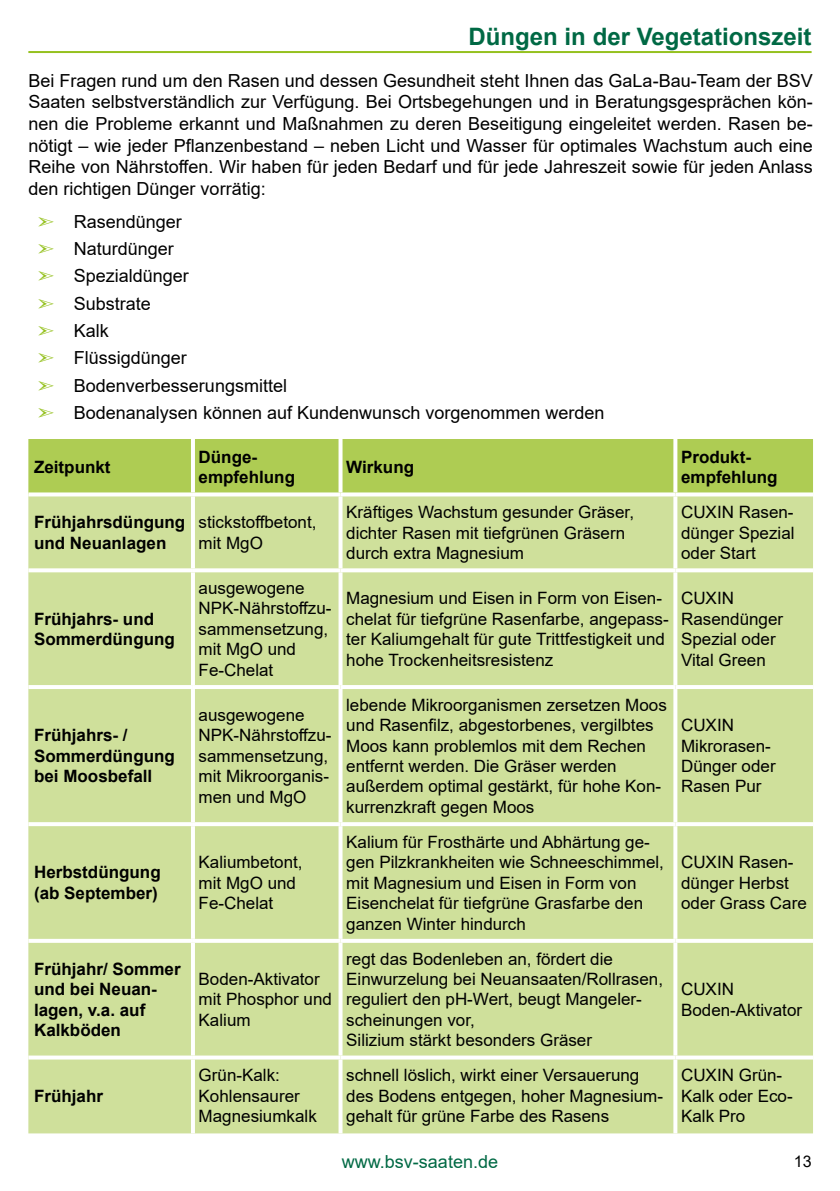
<style>
.page{position:relative;width:840px;height:1191px;background:#fff}
.page>*{position:absolute;margin:0;border:0;box-sizing:border-box;transform-origin:0 0}
.t1{font:700 24px "Arial";color:#006944}
.t2{font:18px/27.2px "Arial";color:#000;text-align:justify}
.t3{font:18px "Arial";color:#006944}
.t4{font:17px/20.4px "Arial";color:#000}
.t5{font:700 17px/20.4px "Arial";color:#000}
.t6{font:16px "Arial";color:#000}
.s1{font-family:"Arial Unicode MS";color:#95c11f}
</style>
<div class="page">
<hr style="left:28px;top:51px;width:783px;height:2px;background:#95c11f">
<div style="left:28px;top:439px;width:784px;height:53px;background:#aecc53"></div>
<div style="left:28px;top:496px;width:784px;height:637px;background:#cfe09b"></div>
<hr style="left:191px;top:439px;width:4px;height:53px;background:#fff">
<svg style="left:28px;top:492px;width:165px;height:4px"></svg>
<svg style="left:193px;top:492px;width:147px;height:1px"></svg>
<hr style="left:191px;top:496px;width:4px;height:72px;background:#fff">
<svg style="left:340px;top:492px;width:335px;height:4px"></svg>
<svg style="left:675px;top:492px;width:137px;height:4px"></svg>
<svg style="left:28px;top:568px;width:165px;height:4px"></svg>
<svg style="left:193px;top:568px;width:147px;height:4px"></svg>
<hr style="left:191px;top:572px;width:4px;height:113px;background:#fff">
<svg style="left:340px;top:568px;width:335px;height:4px"></svg>
<svg style="left:675px;top:568px;width:137px;height:4px"></svg>
<hr style="left:28px;top:685px;width:165px;height:4px;background:#fff">
<hr style="left:193px;top:685px;width:147px;height:4px;background:#fff">
<hr style="left:191px;top:689px;width:4px;height:133px;background:#fff">
<hr style="left:340px;top:685px;width:335px;height:4px;background:#fff">
<hr style="left:675px;top:685px;width:137px;height:4px;background:#fff">
<svg style="left:28px;top:822px;width:165px;height:4px"></svg>
<svg style="left:193px;top:822px;width:147px;height:4px"></svg>
<hr style="left:191px;top:826px;width:4px;height:113px;background:#fff">
<svg style="left:340px;top:822px;width:335px;height:4px"></svg>
<svg style="left:675px;top:822px;width:137px;height:4px"></svg>
<svg style="left:28px;top:939px;width:165px;height:4px"></svg>
<svg style="left:193px;top:939px;width:147px;height:4px"></svg>
<hr style="left:191px;top:943px;width:4px;height:112px;background:#fff">
<svg style="left:340px;top:939px;width:335px;height:4px"></svg>
<svg style="left:675px;top:939px;width:137px;height:4px"></svg>
<svg style="left:28px;top:1055px;width:165px;height:4px"></svg>
<svg style="left:193px;top:1055px;width:147px;height:4px"></svg>
<hr style="left:191px;top:1059px;width:4px;height:74px;background:#fff">
<svg style="left:340px;top:1055px;width:335px;height:4px"></svg>
<svg style="left:338px;top:1059px;width:4px;height:74px"></svg>
<svg style="left:675px;top:1055px;width:137px;height:4px"></svg>
<svg style="left:338px;top:439px;width:4px;height:53px"></svg>
<svg style="left:673px;top:439px;width:4px;height:53px"></svg>
<svg style="left:338px;top:496px;width:4px;height:72px"></svg>
<svg style="left:673px;top:496px;width:4px;height:72px"></svg>
<svg style="left:338px;top:572px;width:4px;height:113px"></svg>
<svg style="left:673px;top:572px;width:4px;height:113px"></svg>
<svg style="left:338px;top:689px;width:4px;height:133px"></svg>
<svg style="left:673px;top:689px;width:4px;height:133px"></svg>
<svg style="left:338px;top:826px;width:4px;height:113px"></svg>
<svg style="left:673px;top:826px;width:4px;height:113px"></svg>
<svg style="left:338px;top:943px;width:4px;height:112px"></svg>
<svg style="left:673px;top:943px;width:4px;height:112px"></svg>
<svg style="left:673px;top:1059px;width:4px;height:74px"></svg>
<h1 class="t1" style="left:468px;top:20px;width:344px">Düngen in der Vegetationszeit</h1>
<p class="t2" style="left:28px;top:70px;width:785px;line-height:21.6px">Bei Fragen rund um den Rasen und dessen Gesundheit steht Ihnen das GaLa-Bau-Team der BSV Saaten selbstverständlich zur Verfügung. Bei Ortsbegehungen und in Beratungsgesprächen kön&shy;nen die Probleme erkannt und Maßnahmen zu deren Beseitigung eingeleitet werden. Rasen be&shy;nötigt – wie jeder Pflanzenbestand – neben Licht und Wasser für optimales Wachstum auch eine Reihe von Nährstoffen. Wir haben für jeden Bedarf und für jede Jahreszeit sowie für jeden Anlass den richtigen Dünger vorrätig:</p>
<p class="t2" style="left:38px;top:208px;width:568px;text-align:left"><span class="s1">➣</span> Rasendünger<br><span class="s1">➣</span> Naturdünger<br><span class="s1">➣</span> Spezialdünger<br><span class="s1">➣</span> Substrate<br><span class="s1">➣</span> Kalk<br><span class="s1">➣</span> Flüssigdünger<br><span class="s1">➣</span> Bodenverbesserungsmittel<br><span class="s1">➣</span> Bodenanalysen können auf Kundenwunsch vorgenommen werden</p>
<p class="t5" style="left:34px;top:457px;width:78px">Zeitpunkt</p>
<p class="t5" style="left:198px;top:447px;width:98px">Dünge&shy;empfehlung</p>
<p class="t5" style="left:346px;top:457px;width:69px">Wirkung</p>
<p class="t5" style="left:680px;top:447px;width:98px">Produkt&shy;empfehlung</p>
<p class="t5" style="left:34px;top:512px;width:153px">Frühjahrsdüngung und Neuanlagen</p>
<p class="t4" style="left:198px;top:512px;width:119px">stickstoffbetont, mit MgO</p>
<p class="t4" style="left:346px;top:502px;width:289px">Kräftiges Wachstum gesunder Gräser, dichter Rasen mit tiefgrünen Gräsern durch extra Magnesium</p>
<p class="t4" style="left:680px;top:502px;width:115px;text-align:justify">CUXIN Rasen&shy;dünger Spezial oder Start</p>
<p class="t5" style="left:34px;top:608px;width:142px">Frühjahrs- und<br>Sommerdüngung</p>
<p class="t5" style="left:34px;top:725px;width:142px">Frühjahrs- /<br>Sommerdüngung bei Moosbefall</p>
<p class="t4" style="left:198px;top:578px;width:134px">ausgewogene<br>NPK-Nährstoffzu&shy;sammensetzung, mit MgO und<br>Fe-Chelat</p>
<p class="t4" style="left:346px;top:588px;width:324px">Magnesium und Eisen in Form von Eisen&shy;chelat für tiefgrüne Rasenfarbe, angepass&shy;ter Kaliumgehalt für gute Trittfestigkeit und hohe Trockenheitsresistenz</p>
<p class="t4" style="left:680px;top:588px;width:104px">CUXIN<br>Rasendünger<br>Spezial oder<br>Vital Green</p>
<p class="t4" style="left:198px;top:704px;width:134px">ausgewogene<br>NPK-Nährstoffzu&shy;sammensetzung, mit Mikroorganis&shy;men und MgO</p>
<p class="t4" style="left:346px;top:694px;width:322px">lebende Mikroorganismen zersetzen Moos und Rasenfilz, abgestorbenes, vergilbtes Moos kann problemlos mit dem Rechen entfernt werden. Die Gräser werden außerdem optimal gestärkt, für hohe Kon&shy;kurrenzkraft gegen Moos</p>
<p class="t4" style="left:680px;top:715px;width:96px">CUXIN<br>Mikrorasen-<br>Dünger oder<br>Rasen Pur</p>
<p class="t5" style="left:34px;top:862px;width:128px">Herbstdüngung (ab September)</p>
<p class="t4" style="left:198px;top:852px;width:105px">Kaliumbetont, mit MgO und<br>Fe-Chelat</p>
<p class="t5" style="left:34px;top:958px;width:148px">Frühjahr/ Sommer und bei Neuan&shy;lagen, v.a. auf<br>Kalkböden</p>
<p class="t4" style="left:198px;top:968px;width:135px">Boden-Aktivator mit Phosphor und<br>Kalium</p>
<p class="t4" style="left:346px;top:831px;width:319px">Kalium für Frosthärte und Abhärtung ge&shy;gen Pilzkrankheiten wie Schneeschimmel, mit Magnesium und Eisen in Form von Eisenchelat für tiefgrüne Grasfarbe den ganzen Winter hindurch</p>
<p class="t4" style="left:346px;top:948px;width:318px">regt das Bodenleben an, fördert die Einwurzelung bei Neuansaaten/Rollrasen, reguliert den pH-Wert, beugt Mangeler&shy;scheinungen vor,<br>Silizium stärkt besonders Gräser</p>
<p class="t4" style="left:680px;top:852px;width:127px">CUXIN Rasen&shy;dünger Herbst oder Grass Care</p>
<p class="t4" style="left:680px;top:979px;width:122px">CUXIN<br>Boden-Aktivator</p>
<p class="t5" style="left:34px;top:1085px;width:70px">Frühjahr</p>
<p class="t4" style="left:198px;top:1065px;width:120px">Grün-Kalk:<br>Kohlensaurer<br>Magnesiumkalk</p>
<p class="t4" style="left:346px;top:1065px;width:318px">schnell löslich, wirkt einer Versauerung des Bodens entgegen, hoher Magnesium&shy;gehalt für grüne Farbe des Rasens</p>
<p class="t4" style="left:680px;top:1065px;width:113px">CUXIN Grün-<br>Kalk oder Eco-<br>Kalk Pro</p>
<p class="t3" style="left:341px;top:1149px;width:158px">www.bsv-saaten.de</p>
<p class="t6" style="left:793px;top:1150px;width:19px">13</p>
</div>
